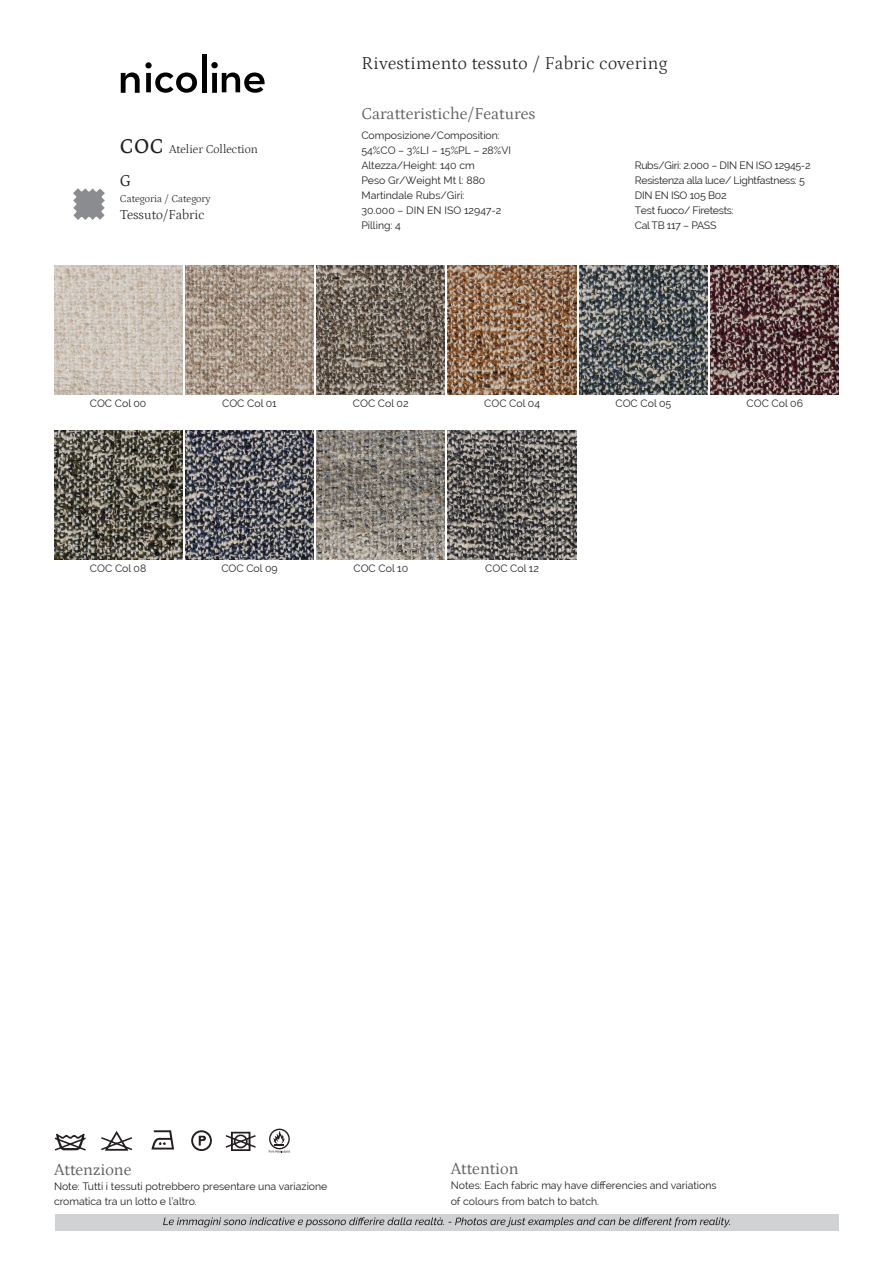
<style>
.page{position:relative;width:893px;height:1263px;background:#fff}
.page>*{position:absolute;margin:0;border:0;box-sizing:border-box;transform-origin:0 0}
.t1{font:300 18px "Petrona";letter-spacing:.02em;color:#231f20}
.t2{font:16.5px "Petrona";color:#636366}
.t3{font:16.5px "Petrona";color:#231f20}
.t4{font:300 13.5px "Petrona";color:#231f20}
.t5{font:300 12px "Petrona";color:#231f20}
.t6{font:10.5px "Raleway";color:#231f20}
.t7{font:10.5px "Raleway";letter-spacing:-.025em;color:#231f20}
.t8{font:300 10.5px "Petrona";color:#231f20}
.s1{font-weight:500;font-size:21px}
</style>
<div class="page">
<img style="left:448px;top:431px;width:128px;height:128px">
<img style="left:317px;top:430px;width:128px;height:129px">
<img style="left:185px;top:430px;width:129px;height:129px">
<img style="left:54px;top:430px;width:128px;height:129px">
<img style="left:711px;top:266px;width:128px;height:129px">
<img style="left:579px;top:266px;width:129px;height:129px">
<img style="left:448px;top:266px;width:128px;height:129px">
<img style="left:317px;top:265px;width:128px;height:129px">
<img style="left:185px;top:265px;width:129px;height:129px">
<img style="left:54px;top:265px;width:128px;height:129px">
<svg style="left:121px;top:62px;width:76px;height:31px"></svg>
<hr style="left:202px;top:54px;width:4px;height:39px;background:#000">
<svg style="left:211px;top:62px;width:54px;height:31px"></svg>
<div style="left:55px;top:1214px;width:783px;height:17px;background:#d1d2d4"></div>
<svg style="left:163px;top:1217px;width:567px;height:10px"></svg>
<svg style="left:73px;top:188px;width:32px;height:32px"></svg>
<svg style="left:55px;top:1133px;width:31px;height:18px"></svg>
<svg style="left:101px;top:1131px;width:31px;height:20px"></svg>
<svg style="left:191px;top:1130px;width:21px;height:21px"></svg>
<svg style="left:151px;top:1130px;width:23px;height:19px"></svg>
<svg style="left:226px;top:1132px;width:30px;height:19px"></svg>
<svg style="left:269px;top:1128px;width:21px;height:25px"></svg>
<p class="t1" style="left:361px;top:50px;width:308px">Rivestimento tessuto / Fabric covering</p>
<p class="t5" style="left:120px;top:140px;width:140px"><span class="s1">COC</span> Atelier Collection</p>
<p class="t3" style="left:120px;top:168px;width:13px">G</p>
<p class="t4" style="left:120px;top:205px;width:86px">Tessuto/Fabric</p>
<p class="t8" style="left:120px;top:190px;width:92px">Categoria / Category</p>
<p class="t2" style="left:361px;top:101px;width:175px">Caratteristiche/Features</p>
<p class="t6" style="left:361px;top:129px;width:140px">Composizione/Composition:</p>
<p class="t6" style="left:361px;top:144px;width:151px">54%CO – 3%LI – 15%PL – 28%VI</p>
<p class="t6" style="left:361px;top:159px;width:115px">Altezza/Height: 140 cm</p>
<p class="t6" style="left:361px;top:174px;width:125px">Peso Gr/Weight Mt l: 880</p>
<p class="t6" style="left:361px;top:189px;width:105px">Martindale Rubs/Giri:</p>
<p class="t6" style="left:361px;top:204px;width:141px">30.000 – DIN EN ISO 12947-2</p>
<p class="t6" style="left:361px;top:219px;width:41px">Pilling: 4</p>
<p class="t7" style="left:635px;top:159px;width:177px">Rubs/Giri: 2.000 – DIN EN ISO 12945-2</p>
<p class="t7" style="left:635px;top:174px;width:172px">Resistenza alla luce/ Lightfastness: 5</p>
<p class="t7" style="left:635px;top:189px;width:93px">DIN EN ISO 105 B02</p>
<p class="t7" style="left:635px;top:204px;width:101px">Test fuoco/ Firetests:</p>
<p class="t7" style="left:635px;top:219px;width:83px">Cal TB 117 – PASS</p>
<p class="t6" style="left:90px;top:397px;width:58px">COC Col 00</p>
<p class="t6" style="left:222px;top:397px;width:56px">COC Col 01</p>
<p class="t6" style="left:353px;top:397px;width:57px">COC Col 02</p>
<p class="t6" style="left:484px;top:397px;width:57px">COC Col 04</p>
<p class="t6" style="left:615px;top:397px;width:57px">COC Col 05</p>
<p class="t6" style="left:747px;top:397px;width:58px">COC Col 06</p>
<p class="t6" style="left:90px;top:562px;width:58px">COC Col 08</p>
<p class="t6" style="left:221px;top:562px;width:58px">COC Col 09</p>
<p class="t6" style="left:354px;top:562px;width:56px">COC Col 10</p>
<p class="t6" style="left:485px;top:562px;width:55px">COC Col 12</p>
<p class="t2" style="left:54px;top:1157px;width:79px">Attenzione</p>
<p class="t6" style="left:54px;top:1180px;width:275px">Note: Tutti i tessuti potrebbero presentare una variazione</p>
<p class="t6" style="left:54px;top:1195px;width:144px">cromatica tra un lotto e l’altro.</p>
<p class="t2" style="left:451px;top:1156px;width:69px">Attention</p>
<p class="t6" style="left:451px;top:1179px;width:267px">Notes: Each fabric may have differencies and variations</p>
<p class="t6" style="left:451px;top:1195px;width:150px">of colours from batch to batch.</p>
</div>
